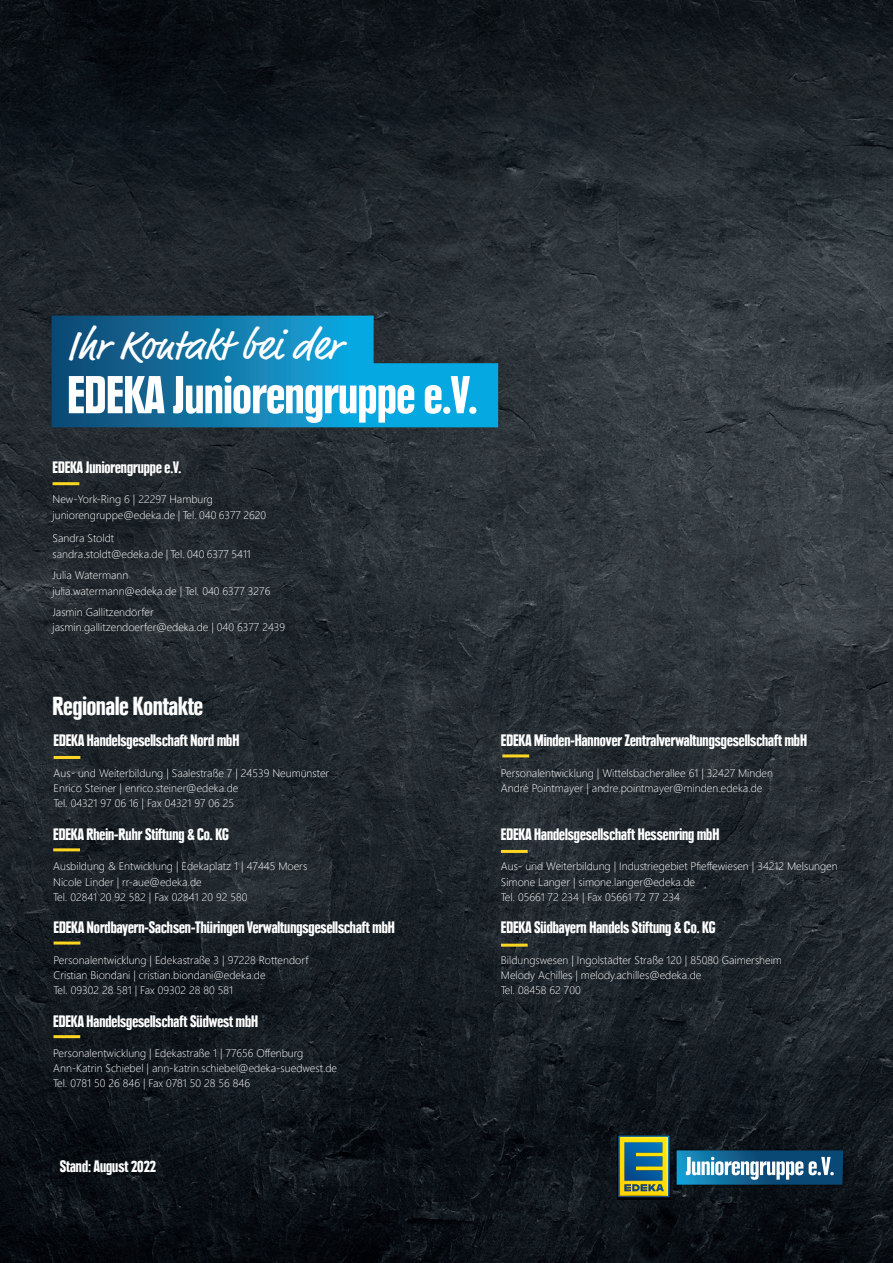
<style>
.page{position:relative;width:893px;height:1263px;background:#fff}
.page>*{position:absolute;margin:0;border:0;box-sizing:border-box;transform-origin:0 0}
.t1{font:900 condensed 52.5px "Plak Com";color:#fff}
.t2{font:42px "Market Pro";color:#fff}
.t3{font:900 condensed 25.95px "Plak Com";color:#fff}
.t4{font:900 condensed 16.5px "Plak Com";color:#fff}
.t5{font:300 10.95px/15.1px "Segoe UI";color:#fff}
</style>
<div class="page">
<img style="left:0;top:0;width:893px;height:1263px">
<div style="left:45px;top:309px;width:460px;height:125px;background:#231f20;opacity:.33"></div>
<svg style="left:51px;top:316px;width:447px;height:111px;background:#1277a4"></svg>
<hr style="left:53px;top:482px;width:26px;height:3px;background:#fcd621">
<hr style="left:501px;top:850px;width:27px;height:3px;background:#fcd621">
<hr style="left:501px;top:944px;width:27px;height:3px;background:#fcd621">
<hr style="left:54px;top:756px;width:26px;height:3px;background:#fcd621">
<hr style="left:502px;top:754px;width:27px;height:3px;background:#fcd621">
<hr style="left:54px;top:941px;width:26px;height:3px;background:#fcd621">
<hr style="left:53px;top:848px;width:27px;height:3px;background:#fcd621">
<hr style="left:54px;top:1035px;width:26px;height:3px;background:#fcd621">
<div style="left:673px;top:1148px;width:173px;height:39px;background:linear-gradient(to bottom,#0b1117,#070b0f)"></div>
<svg style="left:677px;top:1150px;width:166px;height:35px"></svg>
<img style="left:615px;top:1133px;width:57px;height:67px">
<img style="left:617px;top:1195px;width:47px;height:4px">
<img style="left:615px;top:1133px;width:8px;height:44px">
<img style="left:664px;top:1157px;width:8px;height:43px">
<svg style="left:618px;top:1135px;width:51px;height:62px"></svg>
<img style="left:619px;top:1137px;width:50px;height:59px">
<h2 class="t2" style="left:67px;top:317px;width:275px">Ihr Kontakt bei der</h2>
<h1 class="t1" style="left:67px;top:364px;width:412px">EDEKA Juniorengruppe e.V.</h1>
<h3 class="t4" style="left:53px;top:458px;width:130px">EDEKA Juniorengruppe e.V.</h3>
<p class="t5" style="left:53px;top:491px;width:215px">New-York-Ring 6 | 22297 Hamburg juniorengruppe@edeka.de | Tel. 040 6377 2620</p>
<p class="t5" style="left:53px;top:530px;width:200px">Sandra Stoldt<br>sandra.stoldt@edeka.de | Tel. 040 6377 5411</p>
<p class="t5" style="left:53px;top:567px;width:219px">Julia Watermann<br>julia.watermann@edeka.de | Tel. 040 6377 3276</p>
<p class="t5" style="left:53px;top:604px;width:234px">Jasmin Gallitzendörfer jasmin.gallitzendoerfer@edeka.de | 040 6377 2439</p>
<h3 class="t3" style="left:53px;top:690px;width:152px">Regionale Kontakte</h3>
<h3 class="t4" style="left:54px;top:731px;width:187px">EDEKA Handelsgesellschaft Nord mbH</h3>
<p class="t5" style="left:54px;top:764px;width:277px">Aus- und Weiterbildung | Saalestraße 7 | 24539 Neumünster<br>Enrico Steiner | enrico.steiner@edeka.de<br>Tel. 04321 97 06 16 | Fax 04321 97 06 25</p>
<h3 class="t4" style="left:53px;top:825px;width:177px">EDEKA Rhein-Ruhr Stiftung &amp; Co. KG</h3>
<p class="t5" style="left:53px;top:858px;width:256px">Ausbildung &amp; Entwicklung | Edekaplatz 1 | 47445 Moers<br>Nicole Linder | rr-aue@edeka.de<br>Tel. 02841 20 92 582 | Fax 02841 20 92 580</p>
<h3 class="t4" style="left:54px;top:918px;width:343px">EDEKA Nordbayern-Sachsen-Thüringen Verwaltungsgesellschaft mbH</h3>
<p class="t5" style="left:54px;top:951px;width:256px">Personalentwicklung | Edekastraße 3 | 97228 Rottendorf<br>Cristian Biondani | cristian.biondani@edeka.de<br>Tel. 09302 28 581 | Fax 09302 28 80 581</p>
<h3 class="t4" style="left:53px;top:1011px;width:207px">EDEKA Handelsgesellschaft Südwest mbH</h3>
<p class="t5" style="left:53px;top:1044px;width:285px">Personalentwicklung | Edekastraße 1 | 77656 Offenburg<br>Ann-Katrin Schiebel | ann-katrin.schiebel@edeka-suedwest.de<br>Tel. 0781 50 26 846 | Fax 0781 50 28 56 846</p>
<h3 class="t4" style="left:501px;top:731px;width:308px">EDEKA Minden-Hannover Zentralverwaltungsgesellschaft mbH</h3>
<p class="t5" style="left:501px;top:764px;width:274px">Personalentwicklung | Wittelsbacherallee 61 | 32427 Minden<br>André Pointmayer | andre.pointmayer@minden.edeka.de</p>
<h3 class="t4" style="left:501px;top:825px;width:220px">EDEKA Handelsgesellschaft Hessenring mbH</h3>
<p class="t5" style="left:501px;top:858px;width:338px">Aus- und Weiterbildung | Industriegebiet Pfieffewiesen | 34212 Melsungen<br>Simone Langer | simone.langer@edeka.de<br>Tel. 05661 72 234 | Fax 05661 72 77 234</p>
<h3 class="t4" style="left:501px;top:918px;width:216px">EDEKA Südbayern Handels Stiftung &amp; Co. KG</h3>
<p class="t5" style="left:501px;top:951px;width:283px">Bildungswesen | Ingolstädter Straße 120 | 85080 Gaimersheim<br>Melody Achilles | melody.achilles@edeka.de<br>Tel. 08458 62 700</p>
<h3 class="t4" style="left:60px;top:1157px;width:98px">Stand: August 2022</h3>
</div>
